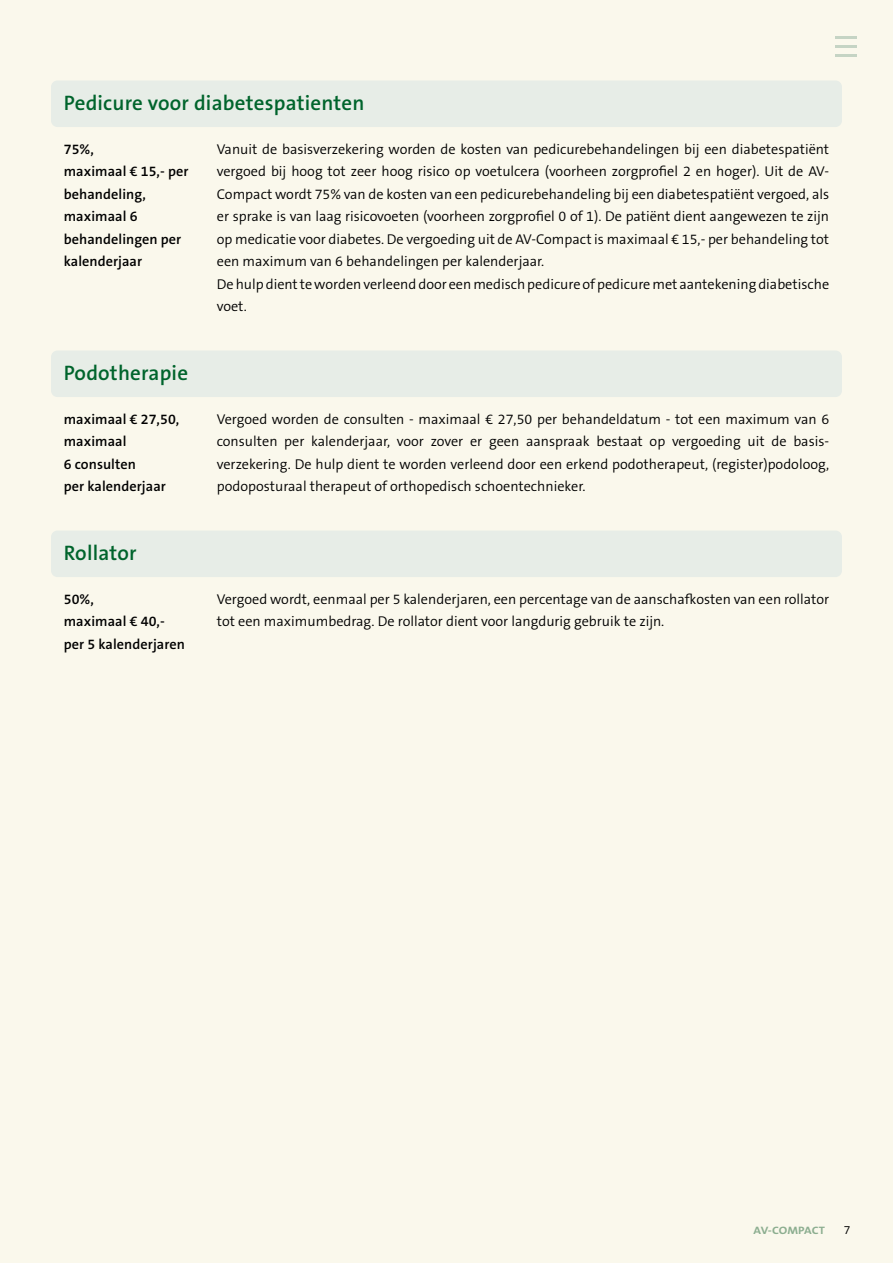
<style>
.page{position:relative;width:893px;height:1263px;background:#faf8ec}
.page>*{position:absolute;margin:0;border:0;box-sizing:border-box;transform-origin:0 0}
.t1{font:600 21px "The Sans B W6";letter-spacing:.01em;color:#00642c}
.t2{font:300 14.25px/22.5px "The Sans B W4";color:#000}
.t3{font:600 14.25px/22.5px "The Sans B W6";letter-spacing:.005em;color:#000}
.t4{font:300 12px "The Sans B W4";color:#000}
.t5{font:700 10.8px "The Sans B W7";color:#8cae90;scale:1.13 1}
</style>
<div class="page">
<hr style="left:836px;top:36px;width:21px;height:3px;background:#bfd1c0">
<hr style="left:836px;top:45px;width:21px;height:3px;background:#bfd1c0">
<hr style="left:836px;top:54px;width:21px;height:3px;background:#bfd1c0">
<div style="left:51px;top:80px;width:791px;height:47px;background:#e7ede7;border-radius:6px"></div>
<div style="left:51px;top:350px;width:791px;height:47px;background:#e7ede7;border-radius:6px"></div>
<div style="left:51px;top:530px;width:791px;height:47px;background:#e7ede7;border-radius:6px"></div>
<h1 class="t1" style="left:64px;top:90px;width:302px">Pedicure voor diabetespatienten</h1>
<p class="t2" style="left:217px;top:138px;width:614px">Vanuit de basisverzekering worden de kosten van pedicurebehandelingen bij een diabetespatiënt vergoed bij hoog tot zeer hoog risico op voetulcera (voorheen zorgprofiel 2 en hoger). Uit de AV-Compact wordt 75% van de kosten van een pedicurebehandeling bij een diabetespatiënt vergoed, als er sprake is van laag risicovoeten (voorheen zorgprofiel 0 of 1). De patiënt dient aangewezen te zijn op medicatie voor diabetes. De vergoeding uit de AV-Compact is maximaal € 15,- per behandeling tot een maximum van 6 behandelingen per kalenderjaar.<br>De hulp dient te worden verleend door een medisch pedicure of pedicure met aantekening diabetische voet.</p>
<p class="t3" style="left:64px;top:138px;width:126px">75%,<br>maximaal € 15,- per behandeling, maximaal 6 behandelingen per kalenderjaar</p>
<h1 class="t1" style="left:64px;top:360px;width:126px">Podotherapie</h1>
<p class="t3" style="left:64px;top:408px;width:117px">maximaal € 27,50, maximaal<br>6 consulten<br>per kalenderjaar</p>
<h1 class="t1" style="left:64px;top:540px;width:74px">Rollator</h1>
<p class="t3" style="left:64px;top:588px;width:123px">50%,<br>maximaal € 40,- per 5 kalenderjaren</p>
<p class="t2" style="left:217px;top:408px;width:614px;text-align:justify">Vergoed worden de consulten - maximaal € 27,50 per behandeldatum - tot een maximum van 6 consulten per kalenderjaar, voor zover er geen aanspraak bestaat op vergoeding uit de basis&shy;verzekering. De hulp dient te worden verleend door een erkend podotherapeut, (register)podoloog, podoposturaal therapeut of orthopedisch schoentechnieker.</p>
<p class="t2" style="left:217px;top:588px;width:614px">Vergoed wordt, eenmaal per 5 kalenderjaren, een percentage van de aanschafkosten van een rollator tot een maximumbedrag. De rollator dient voor langdurig gebruik te zijn.</p>
<p class="t5" style="left:754px;top:1223px;width:65px">AV-COMPACT</p>
<p class="t4" style="left:844px;top:1222px;width:8px">7</p>
</div>
